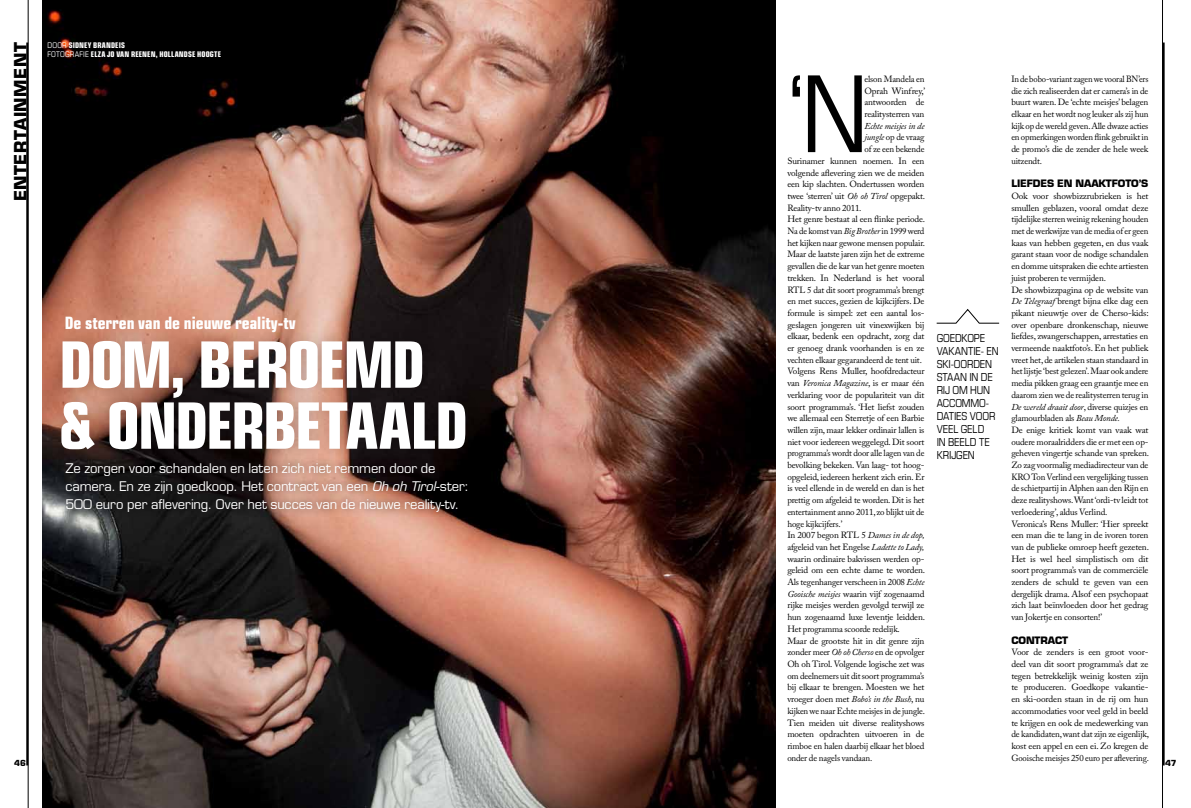
<style>
.page{position:relative;width:1191px;height:808px;background:#fff}
.page>*{position:absolute;margin:0;border:0;box-sizing:border-box;transform-origin:0 0}
.t1{font:condensed 106px "Eurostile LT Std";color:#000}
.t2{font:700 condensed 64px/61px "Eurostile LT Std";letter-spacing:-.035em;color:#fff}
.t3{font:700 condensed 17px "Eurostile LT Std";color:#fff}
.t4{font:700 16.5px "Eurostile LT Std";letter-spacing:.03em;color:#000}
.t5{font:13px/18px "Eurostile LT Std";letter-spacing:-.01em;color:#fff}
.t6{font:condensed 11px/13px "Eurostile LT Std";letter-spacing:-.015em;color:#000}
.t7{font:700 10px "Eurostile LT Std";letter-spacing:-.01em;color:#000}
.t8{font:9px/11.7px "Adobe Caslon Pro";letter-spacing:-.02em;color:#000;text-align:justify}
.t9{font:9px/11.7px "Adobe Caslon Pro";letter-spacing:-.02em;color:#000;text-align:justify;scale:.96 1}
.t10{font:italic 9px "Adobe Caslon Pro";letter-spacing:-.02em;color:#000}
.t11{font:700 8.2px "Eurostile LT Std";color:#000}
.t12{font:700 condensed 7.8px/8.3px "Eurostile LT Std";letter-spacing:.015em;color:#fff}
.s1{font-weight:400}
.s2{font-style:italic}
.s3{font-style:normal}
</style>
<div class="page">
<img style="left:43px;top:0;width:732px;height:808px">
<hr style="left:28px;top:0;width:1px;height:808px;background:#000">
<hr style="left:26px;top:43px;width:2px;height:722px;background:#000">
<hr style="left:1162px;top:0;width:1px;height:808px;background:#000">
<hr style="left:1162px;top:43px;width:2px;height:722px;background:#000">
<svg style="left:936px;top:309px;width:63px;height:14px"></svg>
<div style="left:57px;top:453px;width:419px;height:67px;background:#000;opacity:.7"></div>
<div style="left:46px;top:326px;width:435px;height:138px;background:#000;opacity:.2"></div>
<h3 class="t4" style="left:10px;top:201px;width:160px;rotate:-90deg">ENTERTAINMENT</h3>
<p class="t12" style="left:47px;top:41px;width:175px"><span class="s1">DOOR</span> SIDNEY BRANDEIS<br><span class="s1">FOTOGRAFIE</span> ELZA JO VAN REENEN, HOLLANDSE HOOGTE</p>
<h1 class="t1" style="left:787px;top:51px;width:69px">‘N</h1>
<p class="t8" style="left:864px;top:73px;width:62px">elson Mandela en Oprah Winfrey,’ antwoorden de realitysterren van</p>
<p class="t9" style="left:1011px;top:73px;width:144px">In de bobo-variant zagen we vooral BN’ers die zich realiseerden dat er camera’s in de buurt waren. De ‘echte meisjes’ belagen elkaar en het wordt nog leuker als zij hun kijk op de wereld geven. Alle dwaze acties en opmerkingen worden flink gebruikt in de promo’s die de zender de hele week uitzendt.</p>
<p class="t7" style="left:1011px;top:177px;width:139px">LIEFDES EN NAAKTFOTO’S</p>
<p class="t8" style="left:1011px;top:190px;width:139px;text-align:left">Ook voor showbizzrubrieken is het smullen geblazen, vooral omdat deze tijdelijke sterren weinig rekening houden met de werkwijze van de media of er geen kaas van hebben gegeten, en dus vaak garant staan voor de nodige schandalen en domme uitspraken die echte artiesten juist proberen te vermijden.<br>De showbizzpagina op de website van <span class="s2">De Telegraaf</span> brengt bijna elke dag een pikant nieuwtje over de Cherso-kids: over openbare dronkenschap, nieuwe liefdes, zwangerschappen, arrestaties en vermeende naaktfoto’s. En het publiek vreet het, de artikelen staan standaard in het lijstje ‘best gelezen’. Maar ook andere media pikken graag een graantje mee en daarom zien we de realitysterren terug in <span class="s2">De wereld draait door</span>, diverse quizjes en glamourbladen als <span class="s2">Beau Monde.<br></span>De enige kritiek komt van vaak wat oudere moraalridders die er met een op&shy;geheven vingertje schande van spreken.<br>Zo zag voormalig mediadirecteur van de KRO Ton Verlind een vergelijking tussen de schietpartij in Alphen aan den Rijn en deze realityshows. Want ‘ordi-tv leidt tot verloedering’, aldus Verlind.<br>Veronica’s Rens Muller: ‘Hier spreekt een man die te lang in de ivoren toren van de publieke omroep heeft gezeten.<br>Het is wel heel simplistisch om dit soort programma’s van de commerciële zenders de schuld te geven van een dergelijk drama. Alsof een psychopaat zich laat beïnvloeden door het gedrag van Jokertje en consorten!’</p>
<p class="t7" style="left:1011px;top:634px;width:58px">CONTRACT</p>
<p class="t8" style="left:1011px;top:646px;width:139px">Voor de zenders is een groot voor&shy;deel van dit soort programma’s dat ze tegen betrekkelijk weinig kosten zijn te produceren. Goedkope vakantie&shy;en ski-oorden staan in de rij om hun accommodaties voor veel geld in beeld te krijgen en ook de medewerking van de kandidaten, want dat zijn ze eigenlijk, kost een appel en een ei. Zo kregen de Gooische meisjes 250 euro per aflevering.</p>
<p class="t10" style="left:864px;top:120px;width:61px">Echte meisjes in de</p>
<p class="t8" style="left:864px;top:131px;width:61px"><span class="s2">jungle</span> op de vraag</p>
<p class="t8" style="left:864px;top:143px;width:61px">of ze een bekende</p>
<p class="t8" style="left:787px;top:155px;width:139px">Surinamer kunnen noemen. In een</p>
<p class="t8" style="left:787px;top:167px;width:139px">volgende aflevering zien we de meiden</p>
<p class="t8" style="left:787px;top:178px;width:139px">een kip slachten. Ondertussen worden</p>
<p class="t8" style="left:787px;top:190px;width:139px">twee ‘sterren’ uit <span class="s2">Oh oh Tirol</span> opgepakt.</p>
<p class="t8" style="left:787px;top:202px;width:76px">Reality-tv anno 2011.</p>
<p class="t8" style="left:787px;top:213px;width:139px">Het genre bestaat al een flinke periode.</p>
<p class="t8" style="left:787px;top:225px;width:139px">Na de komst van <span class="s2">Big Brother</span> in 1999 werd</p>
<p class="t8" style="left:787px;top:237px;width:139px">het kijken naar gewone mensen populair.</p>
<p class="t8" style="left:787px;top:248px;width:139px">Maar de laatste jaren zijn het de extreme</p>
<p class="t8" style="left:787px;top:260px;width:139px">gevallen die de kar van het genre moeten</p>
<p class="t8" style="left:787px;top:272px;width:139px">trekken. In Nederland is het vooral</p>
<p class="t8" style="left:787px;top:284px;width:139px">RTL 5 dat dit soort programma’s brengt</p>
<p class="t8" style="left:787px;top:295px;width:139px">en met succes, gezien de kijkcijfers. De</p>
<p class="t8" style="left:787px;top:307px;width:138px">formule is simpel: zet een aantal los-</p>
<p class="t8" style="left:787px;top:319px;width:139px">geslagen jongeren uit vinexwijken bij</p>
<p class="t8" style="left:787px;top:330px;width:139px">elkaar, bedenk een opdracht, zorg dat</p>
<p class="t8" style="left:787px;top:342px;width:139px">er genoeg drank voorhanden is en ze</p>
<p class="t8" style="left:787px;top:354px;width:136px">vechten elkaar gegarandeerd de tent uit.</p>
<p class="t8" style="left:787px;top:365px;width:139px">Volgens Rens Muller, hoofdredacteur</p>
<p class="t10" style="left:787px;top:378px;width:139px"><span class="s3">van</span> Veronica Magazine<span class="s3">, is er maar één</span></p>
<p class="t8" style="left:787px;top:389px;width:139px">verklaring voor de populariteit van dit</p>
<p class="t8" style="left:787px;top:401px;width:139px">soort programma’s. ‘Het liefst zouden</p>
<p class="t8" style="left:787px;top:412px;width:139px">we allemaal een Sterretje of een Barbie</p>
<p class="t8" style="left:787px;top:424px;width:139px">willen zijn, maar lekker ordinair lallen is</p>
<p class="t8" style="left:787px;top:436px;width:139px">niet voor iedereen weggelegd. Dit soort</p>
<p class="t8" style="left:787px;top:447px;width:139px">programma’s wordt door alle lagen van de</p>
<p class="t8" style="left:787px;top:459px;width:139px">bevolking bekeken. Van laag- tot hoog-</p>
<p class="t8" style="left:787px;top:471px;width:139px">opgeleid, iedereen herkent zich erin. Er</p>
<p class="t8" style="left:787px;top:482px;width:139px">is veel ellende in de wereld en dan is het</p>
<p class="t8" style="left:787px;top:494px;width:139px">prettig om afgeleid te worden. Dit is het</p>
<p class="t8" style="left:787px;top:506px;width:139px">entertainment anno 2011, zo blijkt uit de</p>
<p class="t8" style="left:787px;top:518px;width:57px">hoge kijkcijfers.’</p>
<p class="t8" style="left:787px;top:529px;width:139px">In 2007 begon RTL 5 <span class="s2">Dames in de dop,</span></p>
<p class="t8" style="left:787px;top:541px;width:139px">afgeleid van het Engelse <span class="s2">Ladette to Lady,</span></p>
<p class="t8" style="left:787px;top:553px;width:138px">waarin ordinaire bakvissen werden op-</p>
<p class="t8" style="left:787px;top:564px;width:139px">geleid om een echte dame te worden.</p>
<p class="t8" style="left:787px;top:576px;width:139px">Als tegenhanger verscheen in 2008 <span class="s2">Echte</span></p>
<p class="t8" style="left:787px;top:588px;width:139px"><span class="s2">Gooische meisjes</span> waarin vijf zogenaamd</p>
<p class="t8" style="left:787px;top:599px;width:139px">rijke meisjes werden gevolgd terwijl ze</p>
<p class="t8" style="left:787px;top:611px;width:139px">hun zogenaamd luxe leventje leidden.</p>
<p class="t8" style="left:787px;top:623px;width:114px">Het programma scoorde redelijk.</p>
<p class="t8" style="left:787px;top:635px;width:139px">Maar de grootste hit in dit genre zijn</p>
<p class="t8" style="left:787px;top:646px;width:139px">zonder meer <span class="s2">Oh oh Cherso</span> en de opvolger</p>
<p class="t8" style="left:787px;top:658px;width:139px">Oh oh Tirol. Volgende logische zet was</p>
<p class="t8" style="left:787px;top:670px;width:139px">om deelnemers uit dit soort programma’s</p>
<p class="t8" style="left:787px;top:681px;width:139px">bij elkaar te brengen. Moesten we het</p>
<p class="t8" style="left:787px;top:693px;width:139px">vroeger doen met <span class="s2">Bobo’s in the Bush</span>, nu</p>
<p class="t8" style="left:787px;top:705px;width:139px">kijken we naar Echte meisjes in de jungle.</p>
<p class="t8" style="left:787px;top:716px;width:139px">Tien meiden uit diverse realityshows</p>
<p class="t8" style="left:787px;top:728px;width:139px">moeten opdrachten uitvoeren in de</p>
<p class="t8" style="left:787px;top:740px;width:139px">rimboe en halen daarbij elkaar het bloed</p>
<p class="t8" style="left:787px;top:752px;width:86px">onder de nagels vandaan.</p>
<h3 class="t3" style="left:65px;top:313px;width:232px">DE STERREN VAN DE NIEUWE REALITY-TV</h3>
<p class="t6" style="left:936px;top:332px;width:64px">GOEDKOPE<br>VAKANTIE- EN<br>SKI-OORDEN<br>STAAN IN DE<br>RIJ OM HUN<br>ACCOMMO-<br>DATIES VOOR<br>VEEL GELD<br>IN BEELD TE<br>KRIJGEN</p>
<h2 class="t2" style="left:59px;top:334px;width:404px">DOM, BEROEMD &amp; ONDERBETAALD</h2>
<h3 class="t5" style="left:65px;top:459px;width:405px">Ze zorgen voor schandalen en laten zich niet remmen door de camera. En ze zijn goedkoop. Het contract van een <span class="s2">Oh oh Tirol-</span>ster:<br>500 euro per aflevering. Over het succes van de nieuwe reality-tv.</h3>
<p class="t11" style="left:14px;top:757px;width:13px">46</p>
<p class="t11" style="left:1165px;top:757px;width:13px">47</p>
</div>
